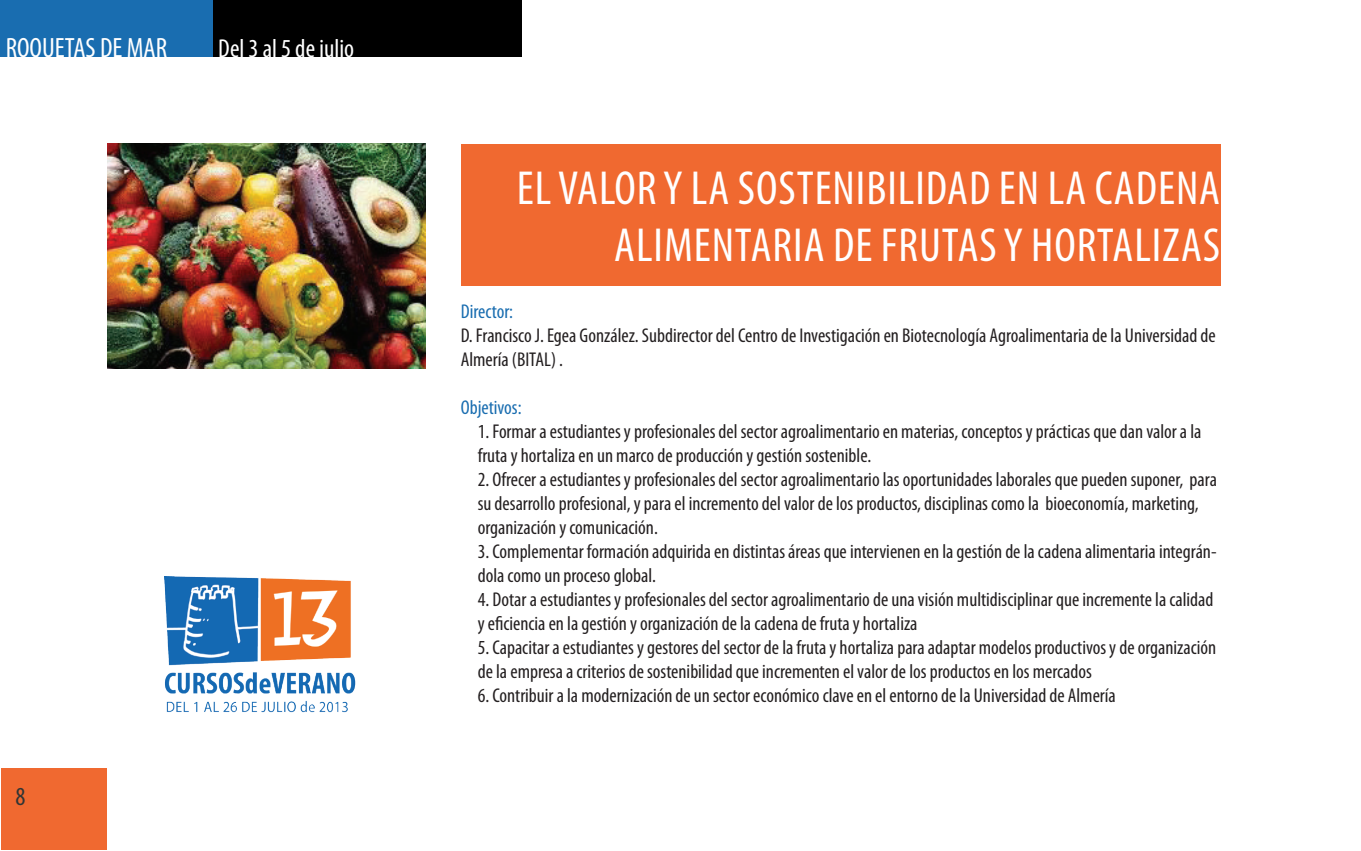
<style>
.page{position:relative;width:1361px;height:851px;background:#fff}
.page>*{position:absolute;margin:0;border:0;box-sizing:border-box;transform-origin:0 0}
.t1{font:condensed 48px/57.6px "Myriad Pro";letter-spacing:.02em;color:#fff;text-align:right}
.t2{font:condensed 28px "Myriad Pro";color:#fff}
.t3{font:condensed 26px "Myriad Pro";color:#fff}
.t4{font:condensed 26px "Myriad Pro";color:#303535}
.t5{font:condensed 20px/24px "Myriad Pro";color:#231f20}
.t6{font:condensed 20px "Myriad Pro";color:#196db0}
</style>
<div class="page">
<img style="left:108px;top:144px;width:317px;height:224px">
<img style="left:164px;top:576px;width:191px;height:137px">
<div style="left:461px;top:144px;width:759px;height:141px;background:#f06930"></div>
<div style="left:213px;top:0;width:309px;height:57px;background:#000"></div>
<div style="left:1px;top:768px;width:106px;height:81px;background:#f06930"></div>
<div style="left:0;top:0;width:213px;height:57px;background:#196db0"></div>
<h2 class="t2" style="left:6px;top:30px;width:48px">ROQUETAS</h2>
<h2 class="t2" style="left:100px;top:30px;width:68px">DE MAR</h2>
<h3 class="t3" style="left:218px;top:32px;width:137px">Del 3 al 5 de julio</h3>
<h3 class="t4" style="left:16px;top:780px;width:12px">8</h3>
<h1 class="t1" style="left:517px;top:158px;width:705px">El Valor y la Sostenibilidad en la Cadena<br>Alimentaria de Frutas y Hortalizas</h1>
<p class="t6" style="left:461px;top:299px;width:54px">Director:</p>
<p class="t5" style="left:461px;top:322px;width:756px">D. Francisco J. Egea González. Subdirector del Centro de Investigación en Biotecnología Agroalimentaria de la Universidad de<br>Almería (BITAL) .</p>
<p class="t6" style="left:461px;top:395px;width:62px">Objetivos:</p>
<p class="t5" style="left:478px;top:418px;width:725px">1. Formar a estudiantes y profesionales del sector agroalimentario en materias, conceptos y prácticas que dan valor a la fruta y hortaliza en un marco de producción y gestión sostenible.</p>
<p class="t5" style="left:478px;top:466px;width:740px">2. Ofrecer a estudiantes y profesionales del sector agroalimentario las oportunidades laborales que pueden suponer, para su desarrollo profesional, y para el incremento del valor de los productos, disciplinas como la bioeconomía, marketing, organización y comunicación.</p>
<p class="t5" style="left:478px;top:538px;width:740px">3. Complementar formación adquirida en distintas áreas que intervienen en la gestión de la cadena alimentaria integrán&shy;dola como un proceso global.</p>
<p class="t5" style="left:478px;top:586px;width:737px">4. Dotar a estudiantes y profesionales del sector agroalimentario de una visión multidisciplinar que incremente la calidad y eficiencia en la gestión y organización de la cadena de fruta y hortaliza</p>
<p class="t5" style="left:478px;top:634px;width:740px">5. Capacitar a estudiantes y gestores del sector de la fruta y hortaliza para adaptar modelos productivos y de organización de la empresa a criterios de sostenibilidad que incrementen el valor de los productos en los mercados</p>
<p class="t5" style="left:478px;top:682px;width:639px">6. Contribuir a la modernización de un sector económico clave en el entorno de la Universidad de Almería</p>
</div>
